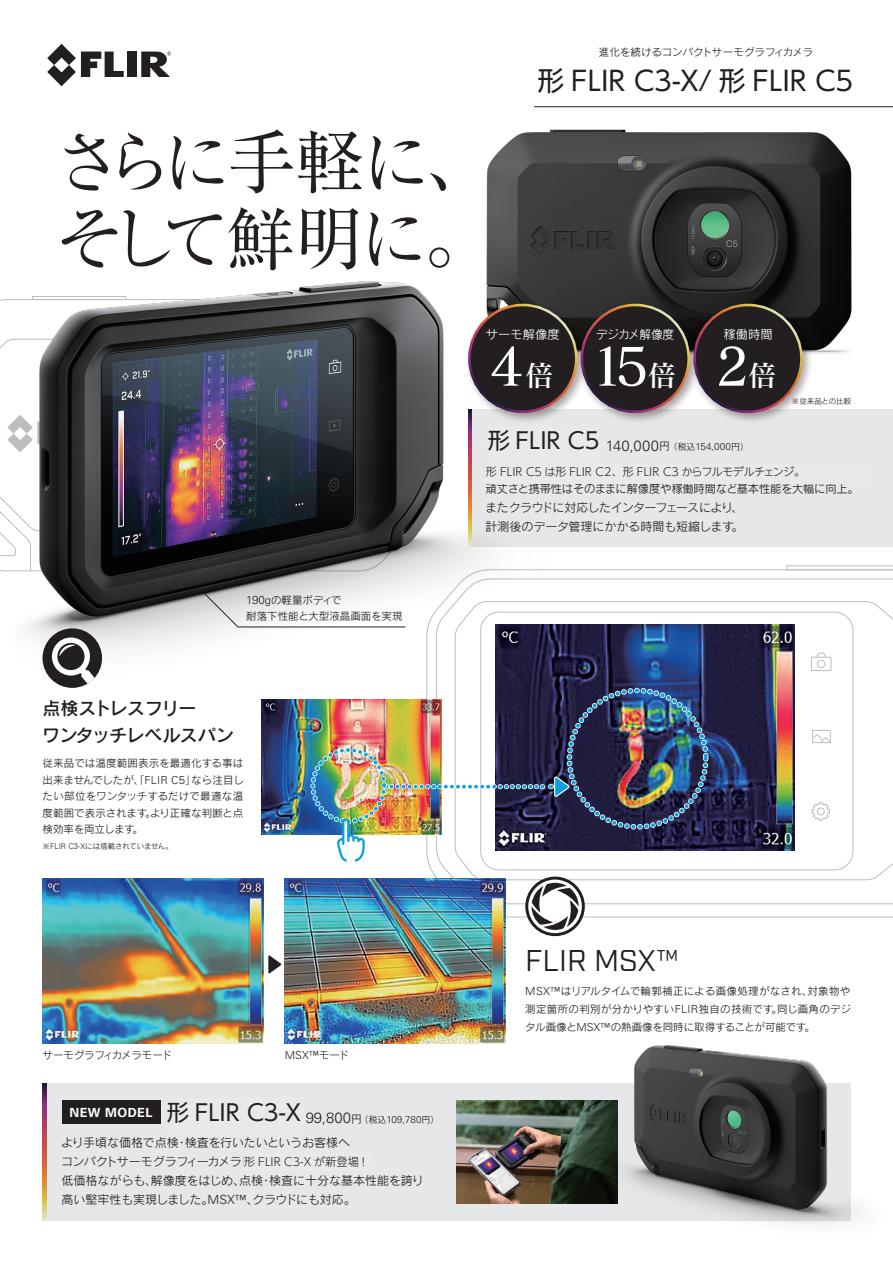
<style>
.page{position:relative;width:893px;height:1263px;background:#fff}
.page>*{position:absolute;margin:0;border:0;box-sizing:border-box;transform-origin:0 0}
.t1{font:69px/76.3px "Ryumin Pr 5";letter-spacing:-.065em;color:#231f20}
.t2{font:52.05px "Matisse Pro DB";color:#fff}
.t3{font:300 39px "Industry";color:#231f20}
.t4{font:31.5px "Industry";color:#231f20}
.t5{font:30px "Industry";color:#231f20}
.t6{font:27px "UD Shin Go NT Pr 6 N";color:#231f20}
.t7{font:22.5px "UD Shin Go NT Pr 6 N";color:#231f20}
.t8{font:18px/27px "Rodin Pro DB";letter-spacing:-.035em;color:#231f20}
.t9{font:700 12.6px "Univers LT Std";letter-spacing:.04em;color:#fff}
.t10{font:12.3px "Rodin Pro M";color:#fff}
.t11{font:12.3px "Rodin Pro M";letter-spacing:-.035em;color:#fff;scale:.95 1}
.t12{font:12px/18.8px "Rodin Pro M";letter-spacing:-.015em;color:#231f20}
.t13{font:300 11.25px "UD Shin Go NT Pr 6 N";color:#231f20}
.t14{font:300 10.95px "Univers LT Std";color:#231f20}
.t15{font:10.5px/16.5px "Rodin Pro M";color:#231f20;text-align:justify}
.t16{font:300 9.9px "Univers LT Std";color:#231f20}
.t17{font:7.5px "Rodin Pro M";letter-spacing:-.015em;color:#231f20}
.s1{font-family:"Univers LT Std";font-weight:300;font-size:11.55px}
.s2{font-family:"Univers LT Std";font-weight:300;font-size:10.95px}
.s3{font-family:"Univers LT Std";font-weight:300;font-size:7.8px}
.s4{font-family:"Univers LT Std";font-weight:300;font-size:8.25px}
.s5{font-size:28.95px}
.s6{font-family:"Univers LT Std";font-weight:300;font-size:14.85px}
.s7{font-family:"Univers LT Std";font-weight:300;font-size:14.1px}
.s8{font-family:"Rodin Pro M";font-size:10.8px}
.s9{font-family:"Rodin Pro M";font-size:9px}
.s10{font-family:"Univers LT Std";font-weight:300;font-size:9.9px}
.s11{font-family:"Univers LT Std";font-weight:300;font-size:9.45px}
.s12{font-family:"Univers LT Std";font-weight:300;font-size:12.6px}
.s13{font-family:"Univers LT Std";font-weight:300;font-size:13.2px}
.s14{font-family:"Rodin Pro M";font-weight:400;font-size:10.5px}
.s15{font-size:14.85px}
.s16{font-size:14.1px}
.s17{font-family:"Rodin Pro M";font-weight:400;font-size:10.8px}
.s18{font-family:"Rodin Pro M";font-weight:400;font-size:9px}
.s19{font-size:9.45px}
</style>
<div class="page">
<div style="left:468px;top:409px;width:425px;height:137px;background:#e6e7e9"></div>
<div style="left:43px;top:1083px;width:807px;height:137px;background:#e6e7e9"></div>
<img style="left:456px;top:1100px;width:128px;height:103px">
<svg style="left:0;top:532px;width:14px;height:40px"></svg>
<svg style="left:7px;top:421px;width:7px;height:25px"></svg>
<svg style="left:426px;top:569px;width:467px;height:349px"></svg>
<svg style="left:436px;top:578px;width:457px;height:326px"></svg>
<svg style="left:786px;top:565px;width:107px;height:5px"></svg>
<svg style="left:454px;top:601px;width:439px;height:280px"></svg>
<div style="left:480px;top:612px;width:373px;height:258px;border:1px solid #bcbdc0;border-radius:18px"></div>
<div style="left:811px;top:657px;width:20px;height:14px;border:1px solid #bcbdc0"></div>
<div style="left:817px;top:660px;width:8px;height:8px;border:1px solid #bcbdc0;border-radius:50%"></div>
<svg style="left:816px;top:652px;width:10px;height:6px"></svg>
<div style="left:812px;top:730px;width:19px;height:13px;border:1px solid #bcbdc0"></div>
<svg style="left:812px;top:734px;width:19px;height:9px"></svg>
<svg style="left:811px;top:802px;width:19px;height:19px"></svg>
<img style="left:486px;top:129px;width:366px;height:225px">
<img style="left:496px;top:624px;width:298px;height:226px">
<img style="left:261px;top:699px;width:180px;height:135px">
<img style="left:385px;top:774px;width:186px;height:23px">
<div style="left:567px;top:688px;width:142px;height:142px;border:6px dashed #fff;border-radius:50%"></div>
<div style="left:567px;top:688px;width:141px;height:141px;border:4px dashed #0ca0dc;border-radius:50%"></div>
<div style="left:310px;top:747px;width:77px;height:77px;border:5px dashed #fff;border-radius:50%"></div>
<div style="left:311px;top:748px;width:75px;height:75px;border:4px dashed #0ca0dc;border-radius:50%"></div>
<img style="left:285px;top:878px;width:220px;height:166px">
<img style="left:43px;top:878px;width:220px;height:166px">
<svg style="left:336px;top:818px;width:29px;height:43px"></svg>
<svg style="left:268px;top:955px;width:13px;height:19px"></svg>
<img style="left:14px;top:281px;width:545px;height:397px">
<svg style="left:198px;top:587px;width:208px;height:40px"></svg>
<div style="left:43px;top:628px;width:59px;height:60px;background:#231f20;border-radius:50%"></div>
<svg style="left:50px;top:637px;width:52px;height:51px"></svg>
<img style="left:461px;top:296px;width:112px;height:131px">
<div style="left:468px;top:304px;width:110px;height:109px;border:5px solid #fff;border-radius:50%"></div>
<div style="left:471px;top:306px;width:104px;height:104px;background:#231f20;border-radius:50%"></div>
<img style="left:573px;top:296px;width:113px;height:125px">
<div style="left:580px;top:304px;width:110px;height:109px;border:5px solid #fff;border-radius:50%"></div>
<div style="left:583px;top:306px;width:104px;height:104px;background:#231f20;border-radius:50%"></div>
<img style="left:686px;top:296px;width:131px;height:125px">
<div style="left:693px;top:304px;width:110px;height:109px;border:5px solid #fff;border-radius:50%"></div>
<div style="left:696px;top:306px;width:104px;height:104px;background:#231f20;border-radius:50%"></div>
<svg style="left:525px;top:876px;width:60px;height:60px"></svg>
<img style="left:584px;top:1046px;width:276px;height:180px">
<div style="left:62px;top:1100px;width:98px;height:23px;background:#231f20"></div>
<svg style="left:43px;top:1083px;width:3px;height:137px"></svg>
<svg style="left:468px;top:409px;width:4px;height:137px"></svg>
<div style="left:128px;top:52px;width:9px;height:25px;background:#231f20"></div>
<svg style="left:47px;top:44px;width:77px;height:42px"></svg>
<svg style="left:141px;top:52px;width:30px;height:25px"></svg>
<div style="left:488px;top:426px;width:112px;height:32px;background:#e8e9e9"></div>
<div style="left:486px;top:463px;width:385px;height:21px;background:#e8e9e9"></div>
<hr style="left:534px;top:106px;width:359px;height:1px;background:#231f20">
<h1 class="t1" style="left:52px;top:120px;width:444px">さらに手軽に、そして鮮明に。</h1>
<p class="t15" style="left:246px;top:591px;width:158px"><span class="s1">190</span><span class="s2">g</span>の軽量ボディで<br>耐落下性能と大型液晶画面を実現</p>
<h3 class="t8" style="left:42px;top:694px;width:193px">点検ストレスフリー<br>ワンタッチレベルスパン</h3>
<p class="t15" style="left:43px;top:755px;width:203px">従来品では温度範囲表示を最適化する事は出来ませんでしたが、「<span class="s2">FLIR C</span><span class="s1">5</span>」なら注目したい部位をワンタッチするだけで最適な温度範囲で表示されます。より正確な判断と点検効率を両立します。</p>
<p class="t17" style="left:43px;top:841px;width:132px">※<span class="s3">FLIR C</span><span class="s4">3</span><span class="s3">-X</span>には搭載されていません。</p>
<p class="t15" style="left:599px;top:43px;width:216px">進化を続けるコンパクトサーモグラフィカメラ</p>
<h3 class="t3" style="left:599px;top:59px;width:249px">FLIR C3-X/C5</h3>
<h3 class="t6" style="left:537px;top:58px;width:317px">形 FLIR C3-X/ 形 FLIR C5</h3>
<p class="t10" style="left:486px;top:326px;width:76px">サーモ解像度</p>
<h2 class="t2" style="left:491px;top:333px;width:64px">4<span class="s5">倍</span></h2>
<p class="t11" style="left:596px;top:326px;width:84px">デジカメ解像度</p>
<h2 class="t2" style="left:590px;top:333px;width:87px">15<span class="s5">倍</span></h2>
<p class="t10" style="left:723px;top:326px;width:51px">稼働時間</p>
<h2 class="t2" style="left:716px;top:333px;width:62px">2<span class="s5">倍</span></h2>
<h3 class="t4" style="left:486px;top:421px;width:265px">FLIR C5 <span class="s6">140</span><span class="s7">,</span><span class="s6">000</span><span class="s8">円</span><span class="s9">（税込</span><span class="s10">154</span><span class="s11">,</span><span class="s10">000</span><span class="s9">円）</span></h3>
<h3 class="t7" style="left:488px;top:423px;width:113px">形 FLIR C5</h3>
<p class="t17" style="left:792px;top:396px;width:61px">※従来品との比較</p>
<p class="t12" style="left:485px;top:460px;width:375px"><span class="s12">FLIR C</span><span class="s13">5</span>は<span class="s12">FLIR C</span><span class="s13">2</span><span class="s12">/C</span><span class="s13">3</span>からフルモデルチェンジ。<br>頑丈さと携帯性はそのままに解像度や稼働時間など基本性能を大幅に向上。またクラウドに対応したインターフェースにより、<br>計測後のデータ管理にかかる時間も短縮します。</p>
<p class="t13" style="left:486px;top:463px;width:321px">形 FLIR C5 は形 FLIR C2、形 FLIR C3 からフルモデルチェンジ。</p>
<p class="t15" style="left:43px;top:1046px;width:131px">サーモグラフィカメラモード</p>
<p class="t14" style="left:285px;top:1048px;width:66px">MSX™<span class="s14">モード</span></p>
<h3 class="t7" style="left:167px;top:1094px;width:136px">形 FLIR C3-X</h3>
<p class="t13" style="left:244px;top:1153px;width:122px">形 FLIR C3-X が新登場 !</p>
<h3 class="t5" style="left:166px;top:1095px;width:136px">FLIR C3-X</h3>
<p class="t12" style="left:61px;top:1133px;width:364px">より手頃な価格で点検・検査を行いたいというお客様へ<br>コンパクトサーモグラフィーカメラ「<span class="s12">FLIR C</span><span class="s13">3</span><span class="s12">-X</span>」が新登場！<br>低価格ながらも、解像度をはじめ、点検・検査に十分な基本性能を誇り高い堅牢性も実現しました。<span class="s12">MSX™</span>、クラウドにも対応。</p>
<p class="t9" style="left:69px;top:1105px;width:84px">NEW MODEL</p>
<p class="t16" style="left:306px;top:1114px;width:135px"><span class="s15">99</span><span class="s16">,</span><span class="s15">800</span><span class="s17">円</span><span class="s18">（税込</span>109<span class="s19">,</span>780<span class="s18">円）</span></p>
<h3 class="t5" style="left:525px;top:943px;width:155px">FLIR MSX™</h3>
<p class="t15" style="left:525px;top:982px;width:327px;line-height:17.7px"><span class="s2">MSX™</span>はリアルタイムで輪郭補正による画像処理がなされ、対象物や測定箇所の判別が分かりやすい<span class="s2">FLIR</span>独自の技術です。同じ画角のデジタル画像と<span class="s2">MSX™</span>の熱画像を同時に取得することが可能です。</p>
</div>
